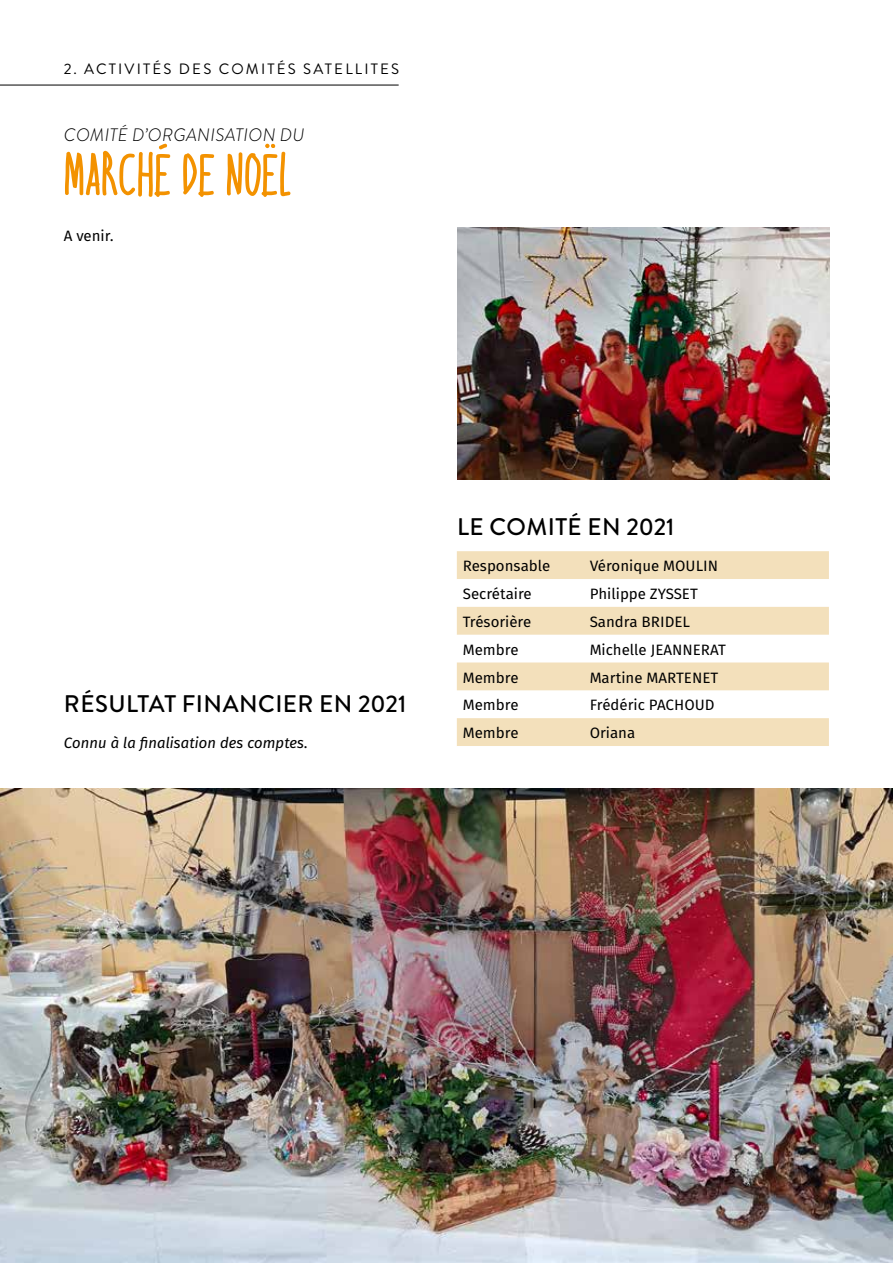
<style>
.page{position:relative;width:893px;height:1263px;background:#fff}
.page>*{position:absolute;margin:0;border:0;box-sizing:border-box;transform-origin:0 0}
.t1{font:500 60px "Ramdan";color:#f39200}
.t2{font:500 24px "Brandon Grotesque";letter-spacing:.02em;color:#000}
.t3{font:italic 300 18px "Brandon Grotesque";letter-spacing:.02em;color:#000}
.t4{font:15px "Fira Sans OT";color:#000}
.t5{font:15px "Brandon Grotesque";letter-spacing:.145em;color:#000}
.t6{font:italic 15px "Fira Sans OT";color:#000}
</style>
<div class="page">
<hr style="left:0;top:85px;width:399px;height:1px;background:#000">
<div style="left:457px;top:551px;width:372px;height:28px;background:#f3e0bb"></div>
<svg style="left:457px;top:607px;width:372px;height:139px;fill:#f3e0bb"></svg>
<img style="left:457px;top:227px;width:372px;height:252px">
<img style="left:0;top:789px;width:893px;height:474px">
<p class="t5" style="left:64px;top:59px;width:337px">2. ACTIVITÉS DES COMITÉS SATELLITES</p>
<p class="t3" style="left:64px;top:122px;width:242px">COMITÉ D’ORGANISATION DU</p>
<h1 class="t1" style="left:64px;top:139px;width:230px">MARCHÉ DE NOËL</h1>
<p class="t4" style="left:64px;top:225px;width:51px">A venir.</p>
<h2 class="t2" style="left:64px;top:687px;width:344px">RÉSULTAT FINANCIER EN 2021</h2>
<p class="t6" style="left:64px;top:732px;width:246px">Connu à la finalisation des comptes.</p>
<h2 class="t2" style="left:457px;top:510px;width:219px">LE COMITÉ EN 2021</h2>
<p class="t4" style="left:463px;top:555px;width:89px">Responsable</p>
<p class="t4" style="left:590px;top:555px;width:130px">Véronique MOULIN</p>
<p class="t4" style="left:463px;top:583px;width:70px">Secrétaire</p>
<p class="t4" style="left:590px;top:583px;width:110px">Philippe ZYSSET</p>
<p class="t4" style="left:463px;top:611px;width:70px">Trésorière</p>
<p class="t4" style="left:590px;top:611px;width:102px">Sandra BRIDEL</p>
<p class="t4" style="left:463px;top:639px;width:57px">Membre</p>
<p class="t4" style="left:590px;top:639px;width:138px">Michelle JEANNERAT</p>
<p class="t4" style="left:463px;top:667px;width:57px">Membre</p>
<p class="t4" style="left:590px;top:667px;width:130px">Martine MARTENET</p>
<p class="t4" style="left:463px;top:695px;width:57px">Membre</p>
<p class="t4" style="left:590px;top:695px;width:127px">Frédéric PACHOUD</p>
<p class="t4" style="left:463px;top:722px;width:57px">Membre</p>
<p class="t4" style="left:590px;top:722px;width:47px">Oriana</p>
</div>
